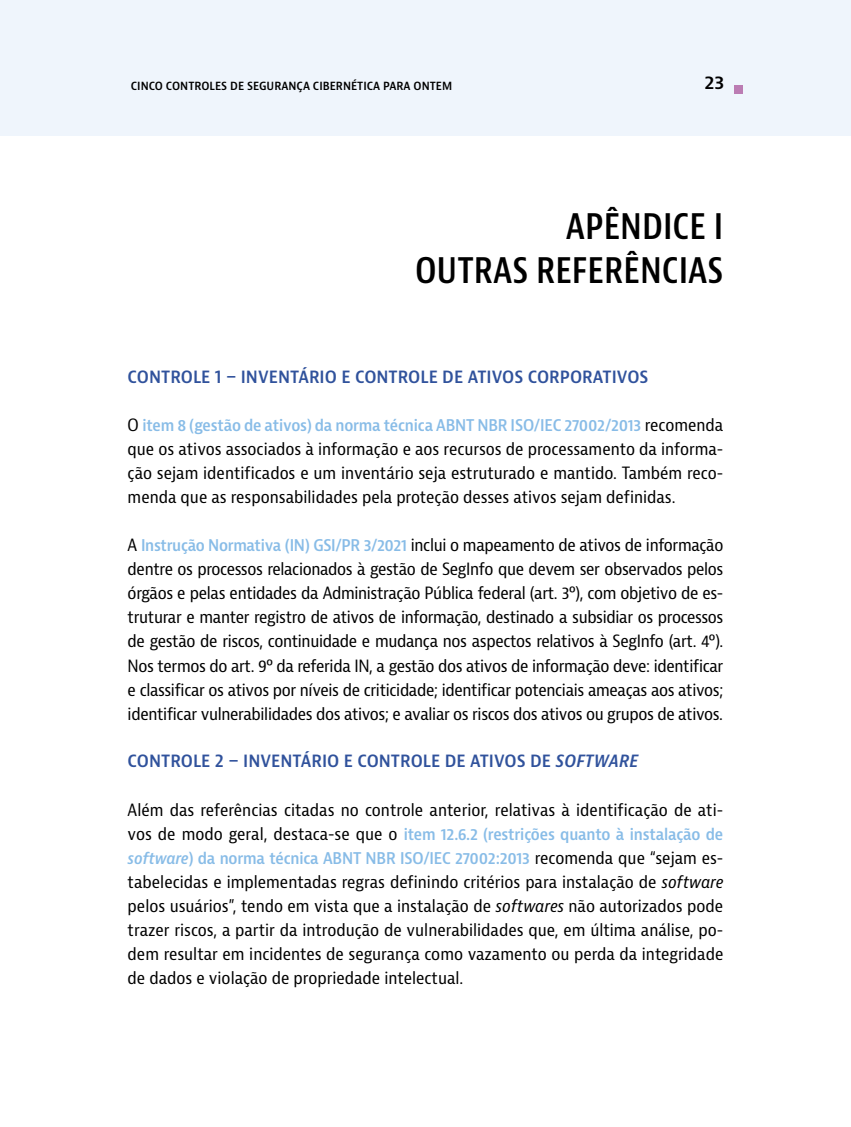
<style>
.page{position:relative;width:851px;height:1127px;background:#fff}
.page>*{position:absolute;margin:0;border:0;box-sizing:border-box;transform-origin:0 0}
.t1{font:600 condensed 37.5px/43.5px "Bernina Sans";color:#000;text-align:right}
.t2{font:600 condensed 18px "Bernina Sans";color:#30529c}
.t3{font:600 18px "Bernina Sans";color:#000}
.t4{font:condensed 16.5px/24px "Bernina Sans";color:#000;text-align:justify}
.t5{font:600 condensed 15.75px/24px "Bernina Sans";letter-spacing:-.01em;color:#88bce7}
.t6{font:600 condensed 12px "Bernina Sans";color:#000}
.s1{font-weight:400;font-size:16.5px;color:#000}
.s2{font-weight:600;font-size:15.75px;color:#88bce7}
.s3{font-style:italic}
</style>
<div class="page">
<div style="left:0;top:0;width:850px;height:135px;background:#eff5fc"></div>
<div style="left:734px;top:85px;width:9px;height:8px;background:#bb7cb3"></div>
<p class="t6" style="left:131px;top:78px;width:323px">CINCO CONTROLES DE SEGURANÇA CIBERNÉTICA PARA ONTEM</p>
<p class="t3" style="left:704px;top:71px;width:21px">23</p>
<h1 class="t1" style="left:415px;top:205px;width:310px">APÊNDICE I<br>OUTRAS REFERÊNCIAS</h1>
<p class="t2" style="left:128px;top:365px;width:522px">CONTROLE 1 – INVENTÁRIO E CONTROLE DE ATIVOS CORPORATIVOS</p>
<p class="t5" style="left:128px;top:414px;width:597px"><span class="s1">O</span> item 8 (gestão de ativos) da norma técnica ABNT NBR ISO/IEC 27002/2013 <span class="s1">recomenda</span></p>
<p class="t4" style="left:128px;top:438px;width:597px">que os ativos associados à informação e aos recursos de processamento da informa&shy;ção sejam identificados e um inventário seja estruturado e mantido. Também reco&shy;menda que as responsabilidades pela proteção desses ativos sejam definidas.</p>
<p class="t4" style="left:128px;top:534px;width:597px">A <span class="s2">Instrução Normativa (IN) GSI/PR 3/2021</span> inclui o mapeamento de ativos de informação dentre os processos relacionados à gestão de SegInfo que devem ser observados pelos órgãos e pelas entidades da Administração Pública federal (art. 3º), com objetivo de es&shy;truturar e manter registro de ativos de informação, destinado a subsidiar os processos de gestão de riscos, continuidade e mudança nos aspectos relativos à SegInfo (art. 4º).<br>Nos termos do art. 9º da referida IN, a gestão dos ativos de informação deve: identificar e classificar os ativos por níveis de criticidade; identificar potenciais ameaças aos ativos; identificar vulnerabilidades dos ativos; e avaliar os riscos dos ativos ou grupos de ativos.</p>
<p class="t2" style="left:128px;top:749px;width:512px">CONTROLE 2 – INVENTÁRIO E CONTROLE DE ATIVOS DE <span class="s3">SOFTWARE</span></p>
<p class="t4" style="left:128px;top:798px;width:597px">Além das referências citadas no controle anterior, relativas à identificação de ati-</p>
<p class="t5" style="left:128px;top:822px;width:597px"><span class="s1">vos de modo geral, destaca-se que o</span> item 12.6.2 (restrições quanto à instalação de <span class="s3">software</span>) da norma técnica ABNT NBR ISO/IEC 27002:2013 <span class="s1">recomenda que “sejam es-</span></p>
<p class="t4" style="left:128px;top:870px;width:597px">tabelecidas e implementadas regras definindo critérios para instalação de <span class="s3">software </span>pelos usuários”, tendo em vista que a instalação de <span class="s3">softwares</span> não autorizados pode trazer riscos, a partir da introdução de vulnerabilidades que, em última análise, po&shy;dem resultar em incidentes de segurança como vazamento ou perda da integridade de dados e violação de propriedade intelectual.</p>
</div>
